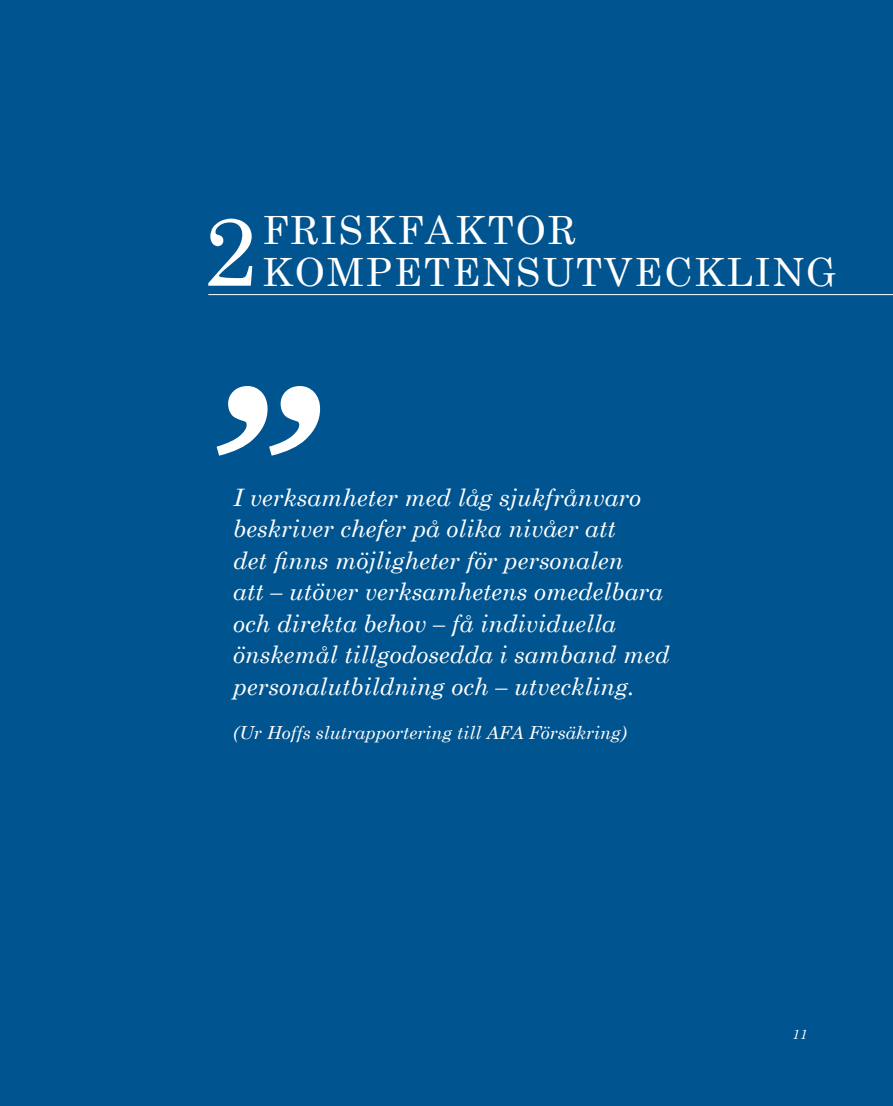
<style>
.page{position:relative;width:893px;height:1106px;background:#00548f}
.page>*{position:absolute;margin:0;border:0;box-sizing:border-box;transform-origin:0 0}
.t1{font:italic 700 216px "Century Schoolbook";color:#fff}
.t2{font:97.2px "Century Schoolbook";color:#fff}
.t3{font:39px/42px "Century Schoolbook";color:#fff}
.t4{font:italic 24px/31.5px "Century Schoolbook";color:#fff}
.t5{font:italic 18px "Century Schoolbook";color:#fff}
.t6{font:italic 13.5px "Century Schoolbook";color:#fff}
</style>
<div class="page">
<hr style="left:208px;top:294px;width:685px;height:1px;background:#fff">
<h2 class="t2" style="left:204px;top:190px;width:56px">2</h2>
<h3 class="t3" style="left:263px;top:208px;width:64px">FRISKFAKTOR<br>KOMPETENSUTVECKLING</h3>
<h1 class="t1" style="left:202px;top:333px;width:105px">”</h1>
<p class="t4" style="left:233px;top:481px;width:438px">I verksamheter med låg sjukfrånvaro beskriver chefer på olika nivåer att<br>det finns möjligheter för personalen<br>att – utöver verksamhetens omedelbara och direkta behov – få individuella önskemål tillgodosedda i samband med personalutbildning och – utveckling.</p>
<p class="t5" style="left:233px;top:721px;width:395px">(Ur Hoffs slutrapportering till AFA Försäkring)</p>
<p class="t6" style="left:792px;top:1026px;width:17px">11</p>
</div>
